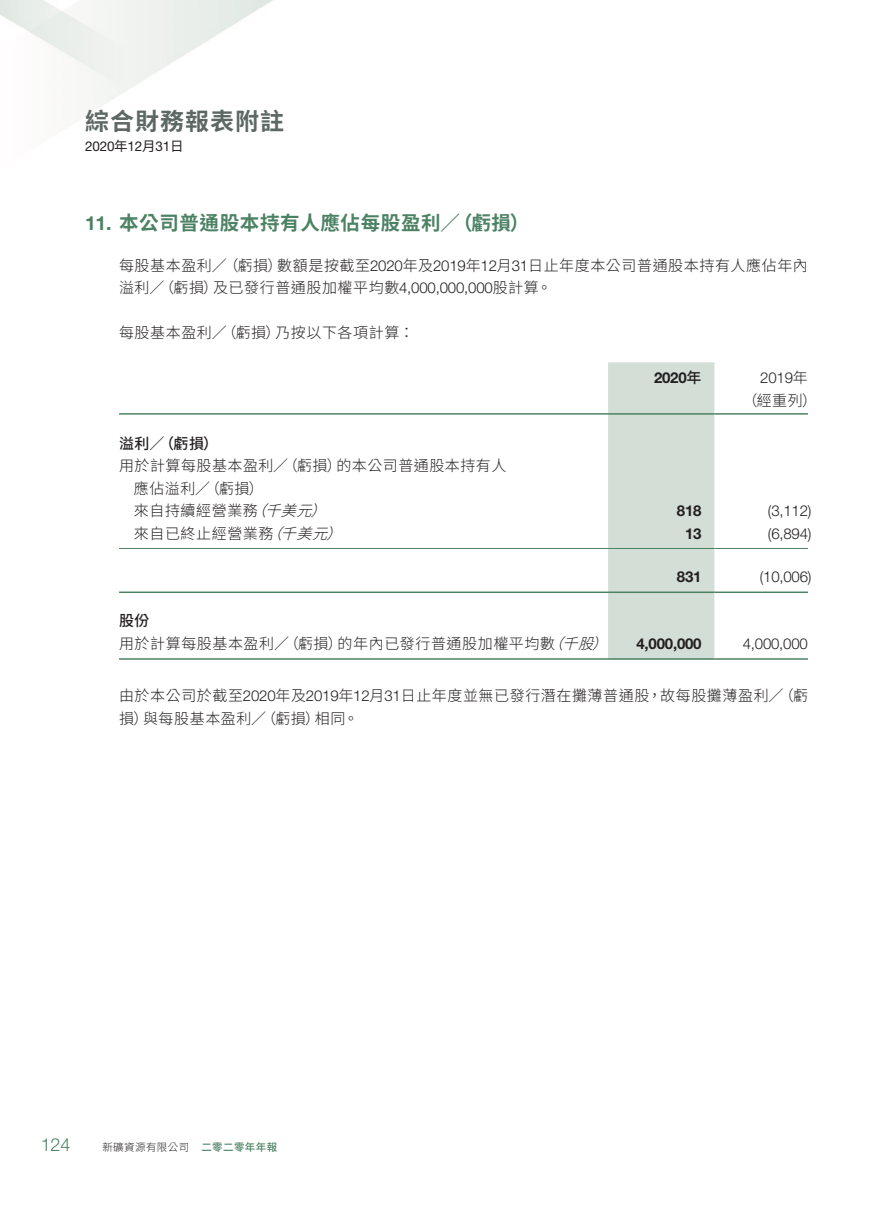
<style>
.page{position:relative;width:893px;height:1212px;background:#fff}
.page>*{position:absolute;margin:0;border:0;box-sizing:border-box;transform-origin:0 0}
.t1{font:700 24px "Source Han Sans TC";letter-spacing:.04em;color:#5d6865}
.Heading_1{font:700 19.5px "Source Han Sans TC";letter-spacing:.035em;color:#4c8264}
.t2{font:300 18px "Helvetica Neue LT Std";color:#4c8264}
.Body_Text{font:300 15px/22.5px "Source Han Sans TC";letter-spacing:.04em;color:#231f20}
.Body_Text-2{font:300 15px "Helvetica Neue LT Std";letter-spacing:-.01em;color:#231f20}
.Body_Text-3{font:700 15px "Helvetica Neue LT Std";letter-spacing:-.01em;color:#231f20}
.Body_Text-4{font:500 15px "Source Han Sans TC";color:#231f20}
.t3{font:13.5px "Helvetica Neue LT Std";letter-spacing:-.015em;color:#231f20}
.t4{font:300 10.5px "Source Han Sans TC";letter-spacing:.04em;color:#231f20}
.s1{font-family:"Source Han Sans TC"}
.s2{font-family:"Helvetica Neue LT Std"}
.s3{font-family:"Source Han Sans TC";font-weight:500}
.s4{font-style:italic}
.s5{font-weight:500;color:#4c8264}
</style>
<div class="page">
<div style="left:608px;top:362px;width:106px;height:296px;background:#d2ded6"></div>
<hr style="left:119px;top:413px;width:489px;height:2px;background:#4c8264">
<hr style="left:608px;top:413px;width:106px;height:2px;background:#4c8264">
<hr style="left:714px;top:413px;width:94px;height:2px;background:#4c8264">
<hr style="left:119px;top:548px;width:489px;height:1px;background:#4c8264">
<hr style="left:608px;top:548px;width:106px;height:1px;background:#4c8264">
<hr style="left:714px;top:548px;width:94px;height:1px;background:#4c8264">
<hr style="left:119px;top:591px;width:489px;height:2px;background:#4c8264">
<hr style="left:608px;top:591px;width:106px;height:2px;background:#4c8264">
<hr style="left:714px;top:591px;width:94px;height:2px;background:#4c8264">
<hr style="left:119px;top:658px;width:489px;height:2px;background:#4c8264">
<hr style="left:608px;top:658px;width:106px;height:2px;background:#4c8264">
<hr style="left:714px;top:658px;width:94px;height:2px;background:#4c8264">
<h1 class="t1" style="left:85px;top:108px;width:201px">綜合財務報表附註</h1>
<p class="t3" style="left:85px;top:139px;width:100px">2020<span class="s1">年</span>12<span class="s1">月</span>31<span class="s1">日</span></p>
<p class="Heading_1" style="left:85px;top:212px;width:446px"><span class="s2">11.</span> 本公司普通股本持有人應佔每股盈利／（虧損）</p>
<p class="Body_Text" style="left:119px;top:254px;width:690px">每股基本盈利／（虧損）數額是按截至<span class="s2">2020</span>年及<span class="s2">2019</span>年<span class="s2">12</span>月<span class="s2">31</span>日止年度本公司普通股本持有人應佔年內溢利／（虧損）及已發行普通股加權平均數<span class="s2">4,000,000,000</span>股計算。</p>
<p class="Body_Text" style="left:119px;top:322px;width:297px">每股基本盈利／（虧損）乃按以下各項計算：</p>
<p class="Body_Text-3" style="left:654px;top:368px;width:49px">2020<span class="s3">年</span></p>
<p class="Body_Text-2" style="left:760px;top:369px;width:49px">2019<span class="s1">年</span></p>
<p class="Body_Text" style="left:742px;top:389px;width:76px">（經重列）</p>
<p class="Body_Text-4" style="left:119px;top:435px;width:101px">溢利／（虧損）</p>
<p class="Body_Text" style="left:134px;top:455px;width:374px;text-indent:-15px">用於計算每股基本盈利／（虧損）的本公司普通股本持有人應佔溢利／（虧損）</p>
<p class="Body_Text" style="left:134px;top:500px;width:205px">來自持續經營業務<span class="s4">（千美元）</span></p>
<p class="Body_Text-3" style="left:677px;top:502px;width:26px">818</p>
<p class="Body_Text-2" style="left:768px;top:502px;width:45px">(3,112)</p>
<p class="Body_Text" style="left:134px;top:522px;width:220px">來自已終止經營業務<span class="s4">（千美元）</span></p>
<p class="Body_Text-3" style="left:685px;top:524px;width:18px">13</p>
<p class="Body_Text-2" style="left:768px;top:524px;width:45px">(6,894)</p>
<p class="Body_Text-3" style="left:677px;top:568px;width:26px">831</p>
<p class="Body_Text-2" style="left:760px;top:568px;width:53px">(10,006)</p>
<p class="Body_Text-4" style="left:119px;top:612px;width:32px">股份</p>
<p class="Body_Text" style="left:119px;top:632px;width:501px">用於計算每股基本盈利／（虧損）的年內已發行普通股加權平均數<span class="s4">（千股）</span></p>
<p class="Body_Text-3" style="left:636px;top:634px;width:67px">4,000,000</p>
<p class="Body_Text-2" style="left:743px;top:634px;width:67px">4,000,000</p>
<p class="Body_Text" style="left:119px;top:685px;width:690px">由於本公司於截至<span class="s2">2020</span>年及<span class="s2">2019</span>年<span class="s2">12</span>月<span class="s2">31</span>日止年度並無已發行潛在攤薄普通股，故每股攤薄盈利／（虧損）與每股基本盈利／（虧損）相同。</p>
<p class="t2" style="left:41px;top:1134px;width:31px">124</p>
<p class="t4" style="left:102px;top:1141px;width:176px">新礦資源有限公司 <span class="s5">二零二零年年報</span></p>
</div>
